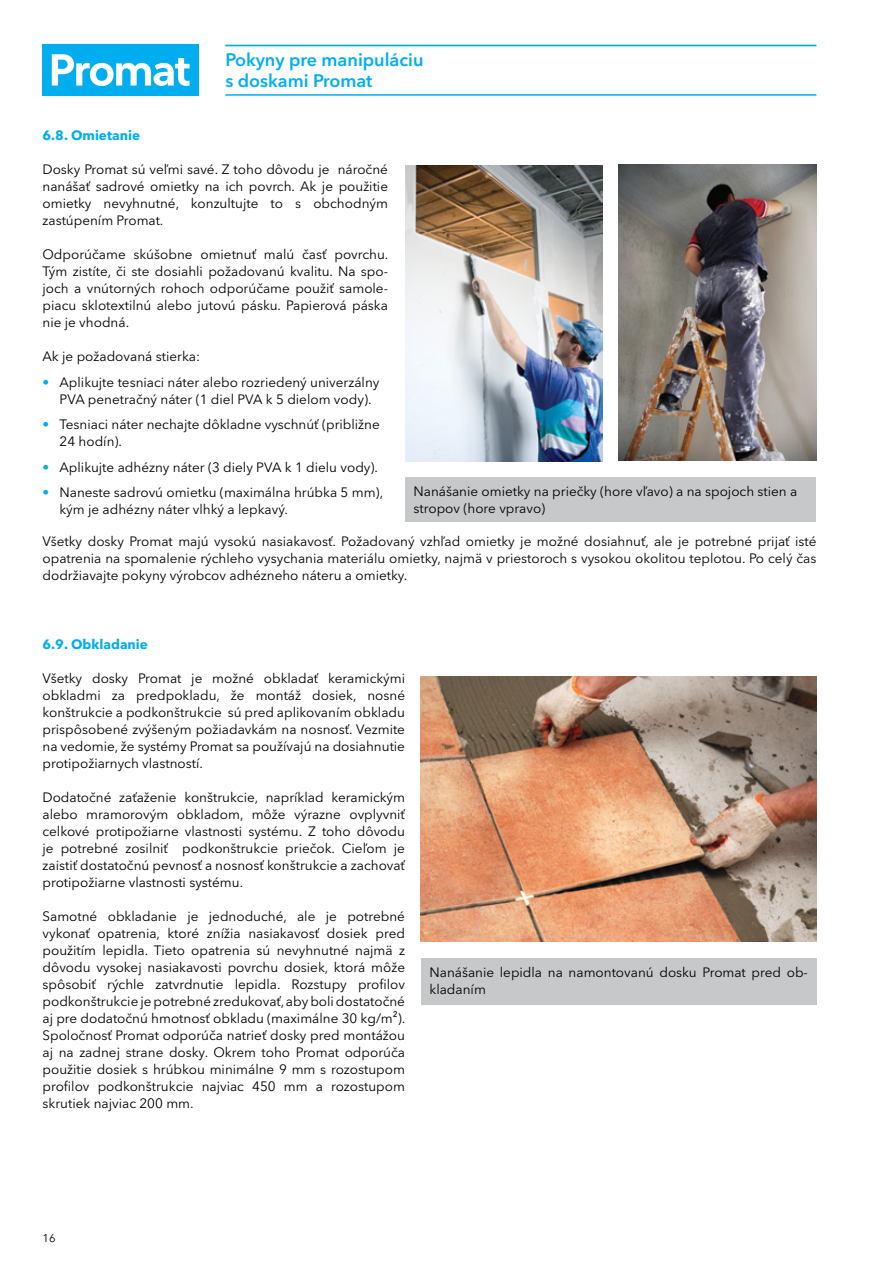
<style>
.page{position:relative;width:893px;height:1263px;background:#fff}
.page>*{position:absolute;margin:0;border:0;box-sizing:border-box;transform-origin:0 0}
.t1{font:600 18px/21.3px "Avenir Next W1 G";color:#00aeef}
.t2{font:13.5px/17px "Avenir Next W1 G";color:#000;text-align:justify}
.t3{font:700 13.5px "Avenir Next W1 G";color:#00aeef}
.t4{font:11.25px "Avenir Next W1 G";color:#000}
.s1{color:#00aeef}
</style>
<div class="page">
<div style="left:43px;top:45px;width:156px;height:51px;background:#00aeef"></div>
<svg style="left:52px;top:54px;width:138px;height:32px"></svg>
<img style="left:619px;top:165px;width:197px;height:295px">
<img style="left:405px;top:165px;width:197px;height:296px">
<img style="left:421px;top:676px;width:395px;height:265px">
<hr style="left:225px;top:45px;width:591px;height:1px;background:#00aeef">
<hr style="left:225px;top:94px;width:591px;height:2px;background:#00aeef">
<div style="left:405px;top:477px;width:411px;height:45px;background:#c7c8ca"></div>
<div style="left:421px;top:958px;width:395px;height:47px;background:#c7c8ca"></div>
<h1 class="t1" style="left:225px;top:49px;width:200px">Pokyny pre manipuláciu s doskami Promat</h1>
<p class="t3" style="left:43px;top:127px;width:99px">6.8. Omietanie</p>
<p class="t2" style="left:43px;top:161px;width:347px">Dosky Promat sú veľmi savé. Z toho dôvodu je náročné nanášať sadrové omietky na ich povrch. Ak je použitie omietky nevyhnutné, konzultujte to s obchodným zastúpením Promat.</p>
<p class="t2" style="left:43px;top:246px;width:347px">Odporúčame skúšobne omietnuť malú časť povrchu.<br>Tým zistíte, či ste dosiahli požadovanú kvalitu. Na spo&shy;joch a vnútorných rohoch odporúčame použiť samole&shy;piacu sklotextilnú alebo jutovú pásku. Papierová páska nie je vhodná.</p>
<p class="t2" style="left:43px;top:348px;width:159px">Ak je požadovaná stierka:</p>
<p class="t2" style="left:60px;top:373px;width:321px;text-indent:-17px"><span class="s1">•</span> Aplikujte tesniaci náter alebo rozriedený univerzálny<br>PVA penetračný náter (1 diel PVA k 5 dielom vody).</p>
<p class="t2" style="left:60px;top:416px;width:322px;text-indent:-17px"><span class="s1">•</span> Tesniaci náter nechajte dôkladne vyschnúť (približne<br>24 hodín).</p>
<p class="t2" style="left:43px;top:458px;width:337px"><span class="s1">•</span> Aplikujte adhézny náter (3 diely PVA k 1 dielu vody).</p>
<p class="t2" style="left:60px;top:484px;width:325px;text-indent:-17px"><span class="s1">•</span> Naneste sadrovú omietku (maximálna hrúbka 5 mm), kým je adhézny náter vlhký a lepkavý.</p>
<p class="t2" style="left:414px;top:483px;width:385px">Nanášanie omietky na priečky (hore vľavo) a na spojoch stien a stropov (hore vpravo)</p>
<p class="t2" style="left:43px;top:532px;width:775px">Všetky dosky Promat majú vysokú nasiakavosť. Požadovaný vzhľad omietky je možné dosiahnuť, ale je potrebné prijať isté opatrenia na spomalenie rýchleho vysychania materiálu omietky, najmä v priestoroch s vysokou okolitou teplotou. Po celý čas dodržiavajte pokyny výrobcov adhézneho náteru a omietky.</p>
<p class="t3" style="left:43px;top:636px;width:107px">6.9. Obkladanie</p>
<p class="t2" style="left:43px;top:670px;width:364px">Všetky dosky Promat je možné obkladať keramickými obkladmi za predpokladu, že montáž dosiek, nosné konštrukcie a podkonštrukcie sú pred aplikovaním obkladu prispôsobené zvýšeným požiadavkám na nosnosť. Vezmite na vedomie, že systémy Promat sa používajú na dosiahnutie protipožiarnych vlastností.</p>
<p class="t2" style="left:43px;top:789px;width:364px">Dodatočné zaťaženie konštrukcie, napríklad keramickým alebo mramorovým obkladom, môže výrazne ovplyvniť celkové protipožiarne vlastnosti systému. Z toho dôvodu je potrebné zosilniť podkonštrukcie priečok. Cieľom je zaistiť dostatočnú pevnosť a nosnosť konštrukcie a zachovať protipožiarne vlastnosti systému.</p>
<p class="t2" style="left:43px;top:908px;width:364px">Samotné obkladanie je jednoduché, ale je potrebné vykonať opatrenia, ktoré znížia nasiakavosť dosiek pred použitím lepidla. Tieto opatrenia sú nevyhnutné najmä z dôvodu vysokej nasiakavosti povrchu dosiek, ktorá môže spôsobiť rýchle zatvrdnutie lepidla. Rozstupy profilov podkonštrukcie je potrebné zredukovať, aby boli dostatočné aj pre dodatočnú hmotnosť obkladu (maximálne 30 kg/m²).<br>Spoločnosť Promat odporúča natrieť dosky pred montážou aj na zadnej strane dosky. Okrem toho Promat odporúča použitie dosiek s hrúbkou minimálne 9 mm s rozostupom profilov podkonštrukcie najviac 450 mm a rozostupom skrutiek najviac 200 mm.</p>
<p class="t2" style="left:429px;top:964px;width:380px">Nanášanie lepidla na namontovanú dosku Promat pred ob&shy;kladaním</p>
<p class="t4" style="left:43px;top:1231px;width:15px">16</p>
</div>
